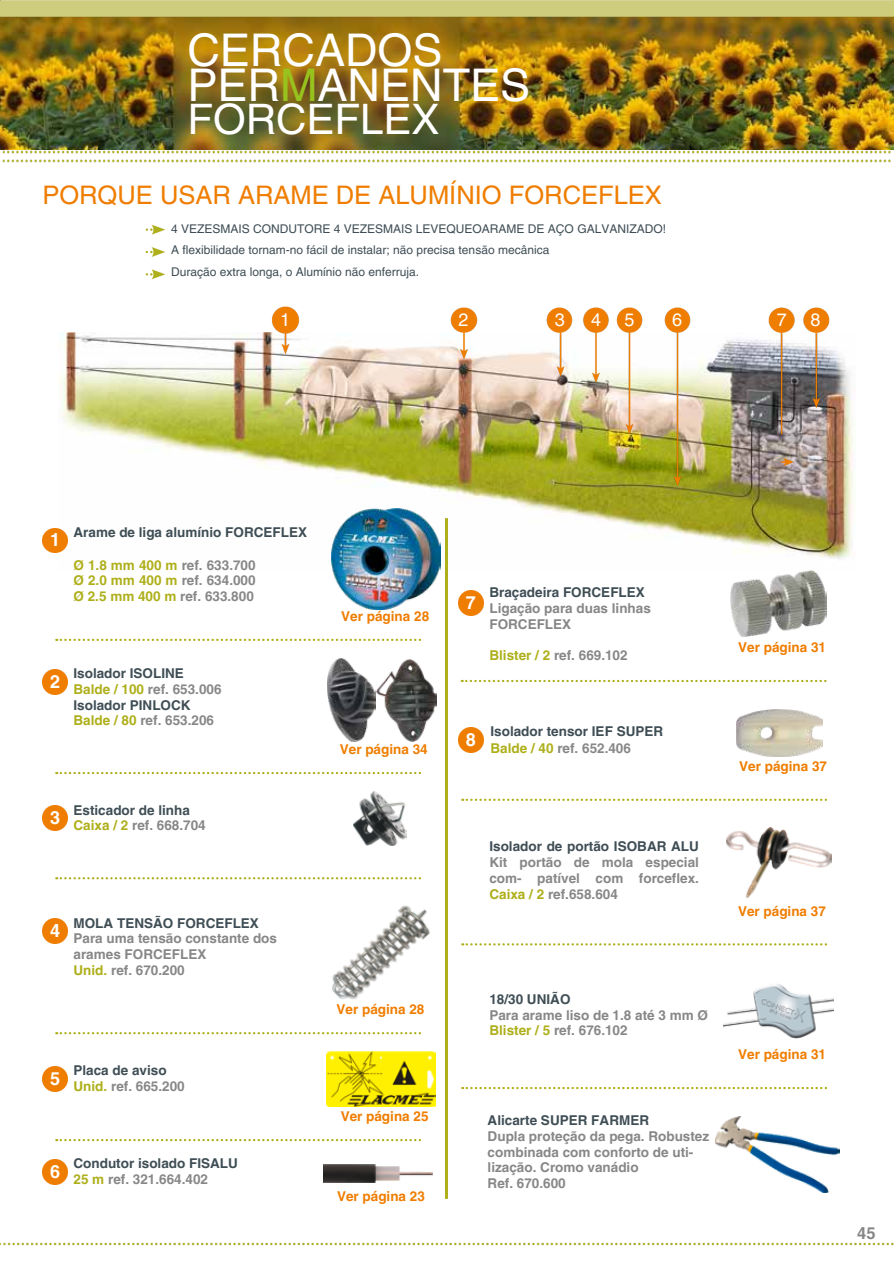
<style>
.page{position:relative;width:894px;height:1264px;background:#fff}
.page>*{position:absolute;margin:0;border:0;box-sizing:border-box;transform-origin:0 0}
.t1{font:45px/35px "Helvetica LT Pro";color:#fff}
.t2{font:42px "Helvetica LT Pro";color:#fff}
.t3{font:25.5px "Helvetica LT Pro";color:#ef7d00}
.t4{font:18px "Helvetica LT Pro";color:#fff}
.t5{font:700 18px "Helvetica LT Pro";color:#fff}
.t6{font:700 16.5px "Helvetica LT Pro";color:#888787}
.t7{font:700 13.5px/15.8px "Helvetica LT Pro";color:#888787}
.t8{font:700 13.5px/15.8px "Helvetica LT Pro";color:#3f4e55}
.t9{font:700 13.5px "Helvetica LT Pro";color:#ef7d00}
.t10{font:12px/21.5px "Helvetica LT Pro";color:#3f4e55}
.s1{color:#98c21d}
.s2{color:#aeaf1a}
.s3{color:#888787}
</style>
<div class="page">
<img style="left:59px;top:333px;width:794px;height:239px">
<img style="left:0;top:24px;width:1px;height:119px">
<img style="left:1px;top:24px;width:892px;height:119px">
<img style="left:43px;top:528px;width:24px;height:25px">
<img style="left:145px;top:224px;width:21px;height:56px">
<img style="left:264px;top:306px;width:42px;height:55px">
<img style="left:446px;top:504px;width:1px;height:695px">
<img style="left:443px;top:307px;width:41px;height:60px">
<img style="left:540px;top:307px;width:109px;height:134px">
<img style="left:657px;top:307px;width:40px;height:187px">
<img style="left:773px;top:451px;width:28px;height:22px">
<img style="left:0;top:143px;width:893px;height:20px">
<img style="left:0;top:0;width:893px;height:24px">
<img style="left:761px;top:307px;width:74px;height:134px">
<img style="left:331px;top:508px;width:109px;height:101px">
<img style="left:43px;top:805px;width:24px;height:25px">
<svg style="left:56px;top:638px;width:365px;height:3px"></svg>
<svg style="left:56px;top:772px;width:365px;height:2px"></svg>
<svg style="left:56px;top:877px;width:365px;height:2px"></svg>
<svg style="left:56px;top:1032px;width:365px;height:2px"></svg>
<svg style="left:56px;top:1139px;width:365px;height:2px"></svg>
<svg style="left:461px;top:680px;width:365px;height:2px"></svg>
<svg style="left:462px;top:798px;width:364px;height:3px"></svg>
<svg style="left:462px;top:943px;width:364px;height:2px"></svg>
<svg style="left:462px;top:1086px;width:364px;height:3px"></svg>
<img style="left:353px;top:791px;width:53px;height:54px">
<img style="left:43px;top:1159px;width:24px;height:25px">
<img style="left:323px;top:1164px;width:109px;height:18px">
<img style="left:458px;top:727px;width:25px;height:25px">
<img style="left:736px;top:709px;width:86px;height:47px">
<img style="left:726px;top:827px;width:104px;height:70px">
<img style="left:43px;top:669px;width:24px;height:25px">
<img style="left:43px;top:1066px;width:24px;height:25px">
<img style="left:328px;top:658px;width:108px;height:83px">
<img style="left:326px;top:1051px;width:109px;height:55px">
<img style="left:43px;top:918px;width:24px;height:25px">
<img style="left:332px;top:905px;width:98px;height:95px">
<img style="left:458px;top:590px;width:25px;height:25px">
<img style="left:730px;top:570px;width:96px;height:67px">
<img style="left:0;top:1242px;width:893px;height:4px">
<img style="left:723px;top:984px;width:110px;height:54px">
<img style="left:715px;top:1116px;width:124px;height:76px">
<h1 class="t1" style="left:187px;top:37px;width:344px">CERCADOS<br>PER<span class="s1">M</span>ANENTES</h1>
<h2 class="t2" style="left:187px;top:104px;width:254px">FORCEFLEX</h2>
<h3 class="t3" style="left:42px;top:186px;width:621px">PORQUE USAR ARAME DE ALUMÍNIO FORCEFLEX</h3>
<p class="t10" style="left:171px;top:219px;width:496px">4 VEZESMAIS CONDUTORE 4 VEZESMAIS LEVEQUEOARAME DE AÇO GALVANIZADO!<br>A flexibilidade tornam-no fácil de instalar; não precisa tensão mecânica<br>Duração extra longa, o Alumínio não enferruja.</p>
<h3 class="t4" style="left:280px;top:313px;width:12px">1</h3>
<h3 class="t4" style="left:458px;top:313px;width:12px">2</h3>
<h3 class="t4" style="left:555px;top:313px;width:12px">3</h3>
<h3 class="t4" style="left:591px;top:313px;width:12px">4</h3>
<h3 class="t4" style="left:624px;top:313px;width:12px">5</h3>
<h3 class="t4" style="left:672px;top:313px;width:12px">6</h3>
<h3 class="t4" style="left:776px;top:313px;width:12px">7</h3>
<h3 class="t4" style="left:810px;top:313px;width:12px">8</h3>
<h3 class="t5" style="left:50px;top:533px;width:12px">1</h3>
<p class="t8" style="left:73px;top:525px;width:235px">Arame de liga alumínio FORCEFLEX</p>
<p class="t7" style="left:73px;top:558px;width:183px;text-align:justify"><span class="s2">Ø 1.8 mm 400 m</span> ref. 633.700<br><span class="s2">Ø 2.0 mm 400 m</span> ref. 634.000<br><span class="s2">Ø 2.5 mm 400 m</span> ref. 633.800</p>
<h3 class="t5" style="left:50px;top:675px;width:12px">2</h3>
<p class="t8" style="left:73px;top:667px;width:149px">Isolador ISOLINE<br><span class="s2">Balde / 100</span> <span class="s3">ref. 653.006<br></span>Isolador PINLOCK<br><span class="s2">Balde / 80</span> <span class="s3">ref. 653.206</span></p>
<h3 class="t5" style="left:50px;top:811px;width:12px">3</h3>
<p class="t8" style="left:73px;top:803px;width:134px">Esticador de linha<br><span class="s2">Caixa / 2</span> <span class="s3">ref. 668.704</span></p>
<p class="t9" style="left:341px;top:611px;width:89px">Ver página 28</p>
<p class="t9" style="left:340px;top:744px;width:89px">Ver página 34</p>
<h3 class="t5" style="left:50px;top:924px;width:12px">4</h3>
<p class="t8" style="left:73px;top:916px;width:187px">MOLA TENSÃO FORCEFLEX</p>
<p class="t7" style="left:73px;top:932px;width:205px">Para uma tensão constante dos arames FORCEFLEX<br><span class="s2">Unid.</span> ref. 670.200</p>
<h3 class="t5" style="left:50px;top:1071px;width:12px">5</h3>
<p class="t8" style="left:73px;top:1063px;width:113px">Placa de aviso<br><span class="s2">Unid.</span> <span class="s3">ref. 665.200</span></p>
<h3 class="t5" style="left:50px;top:1165px;width:12px">6</h3>
<p class="t8" style="left:73px;top:1157px;width:166px">Condutor isolado FISALU<br><span class="s2">25 m</span> <span class="s3">ref. 321.664.402</span></p>
<p class="t9" style="left:336px;top:1004px;width:89px">Ver página 28</p>
<p class="t9" style="left:340px;top:1111px;width:89px">Ver página 25</p>
<p class="t9" style="left:337px;top:1191px;width:89px">Ver página 23</p>
<h3 class="t5" style="left:466px;top:596px;width:12px">7</h3>
<p class="t8" style="left:489px;top:586px;width:157px">Braçadeira FORCEFLEX</p>
<p class="t7" style="left:489px;top:601px;width:163px">Ligação para duas linhas<br>FORCEFLEX</p>
<p class="t7" style="left:489px;top:649px;width:140px"><span class="s2">Blister / 2</span> ref. 669.102</p>
<h3 class="t5" style="left:466px;top:733px;width:12px">8</h3>
<p class="t8" style="left:490px;top:724px;width:174px;line-height:16.5px">Isolador tensor IEF SUPER<br><span class="s2">Balde / 40</span> <span class="s3">ref. 652.406</span></p>
<p class="t8" style="left:489px;top:840px;width:211px">Isolador de portão ISOBAR ALU</p>
<p class="t7" style="left:489px;top:855px;width:211px;text-align:justify">Kit portão de mola especial com- patível com forceflex.<br><span class="s2">Caixa / 2</span> ref.658.604</p>
<p class="t8" style="left:489px;top:992px;width:83px">18/30 UNIÃO</p>
<p class="t7" style="left:489px;top:1008px;width:220px">Para arame liso de 1.8 até 3 mm Ø<br><span class="s2">Blister / 5</span> ref. 676.102</p>
<p class="t8" style="left:487px;top:1113px;width:163px">Alicarte SUPER FARMER</p>
<p class="t7" style="left:487px;top:1129px;width:223px">Dupla proteção da pega. Robustez combinada com conforto de uti&shy;lização. Cromo vanádio<br>Ref. 670.600</p>
<p class="t9" style="left:738px;top:642px;width:89px">Ver página 31</p>
<p class="t9" style="left:739px;top:761px;width:89px">Ver página 37</p>
<p class="t9" style="left:737px;top:905px;width:89px">Ver página 37</p>
<p class="t9" style="left:738px;top:1049px;width:89px">Ver página 31</p>
<p class="t6" style="left:857px;top:1226px;width:20px">45</p>
</div>
